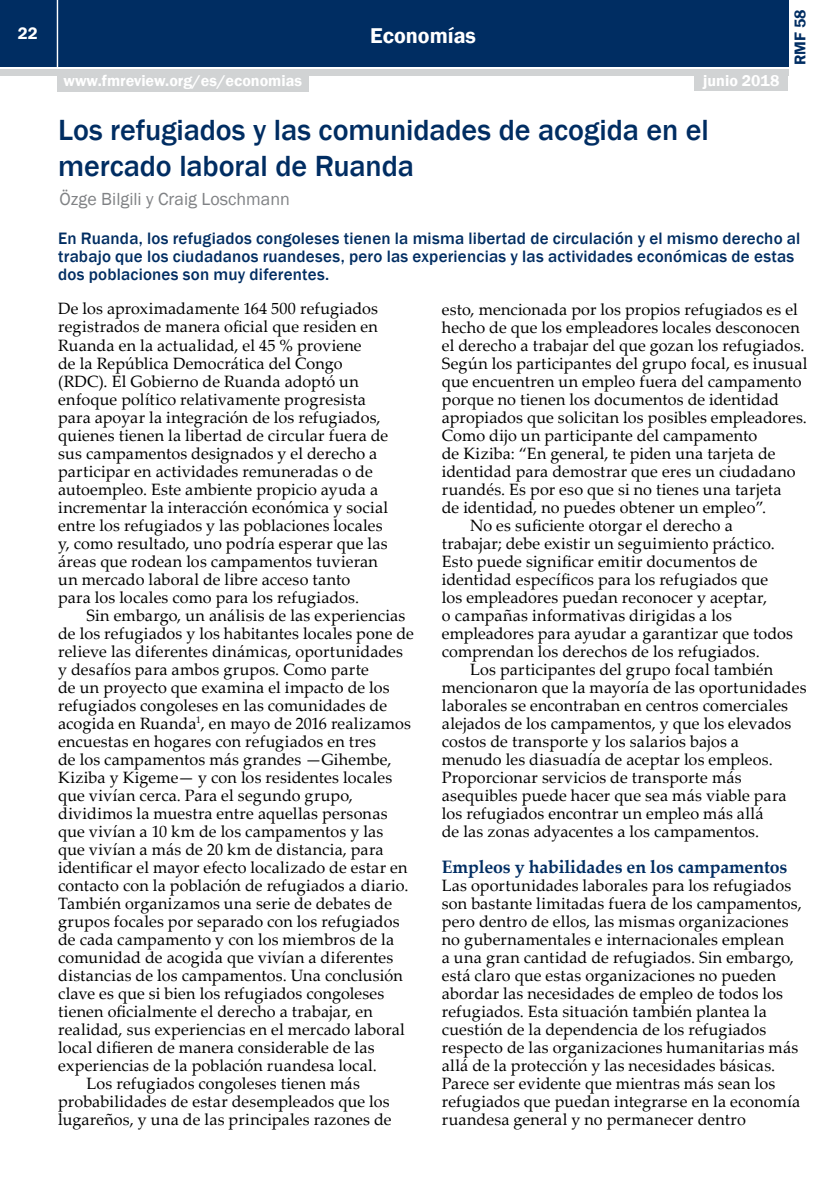
<style>
.page{position:relative;width:840px;height:1191px;background:#fff}
.page>*{position:absolute;margin:0;border:0;box-sizing:border-box;transform-origin:0 0}
.t1{font:500 30px/36px "Franklin Gothic";letter-spacing:-.005em;color:#002d62}
.t2{font:600 22px "Franklin Gothic";color:#fff}
.t3{font:700 18px "Palatino Linotype";letter-spacing:-.01em;color:#002d62}
.t4{font:18px "Franklin Gothic";color:#808285}
.t5{font:500 17px/18px "Franklin Gothic";letter-spacing:.01em;color:#002d62}
.t6{font:600 17px "Franklin Gothic";color:#fff}
.t7{font:16.4px/18px "Palatino Linotype";letter-spacing:.01em;color:#000}
.t8{font:600 16px "Franklin Gothic";color:#fff}
.t9{font:600 16px "Franklin Gothic";color:#002d62}
</style>
<div class="page">
<div style="left:0;top:0;width:787px;height:66px;background:#002d62"></div>
<div style="left:0;top:69px;width:787px;height:6px;background:#d1d3d4"></div>
<hr style="left:57px;top:0;width:1px;height:67px;background:#fff">
<div style="left:694px;top:73px;width:93px;height:18px;background:#d1d3d4"></div>
<div style="left:57px;top:74px;width:251px;height:18px;background:#d1d3d4"></div>
<p class="t6" style="left:18px;top:23px;width:21px">22</p>
<h2 class="t2" style="left:370px;top:22px;width:107px">Economías</h2>
<p class="t8" style="left:63px;top:71px;width:240px">www.fmreview.org/es/economias</p>
<p class="t8" style="left:703px;top:71px;width:78px">junio 2018</p>
<p class="t9" style="left:789px;top:65px;width:57px;rotate:-90deg">RMF 58</p>
<h1 class="t1" style="left:58px;top:112px;width:652px">Los refugiados y las comunidades de acogida en el mercado laboral de Ruanda</h1>
<p class="t4" style="left:60px;top:188px;width:232px">Özge Bilgili y Craig Loschmann</p>
<p class="t5" style="left:58px;top:230px;width:743px">En Ruanda, los refugiados congoleses tienen la misma libertad de circulación y el mismo derecho al trabajo que los ciudadanos ruandeses, pero las experiencias y las actividades económicas de estas dos poblaciones son muy diferentes.</p>
<p class="t7" style="left:58px;top:299px;width:331px">De los aproximadamente 164 500 refugiados registrados de manera oficial que residen en Ruanda en la actualidad, el 45 % proviene<br>de la República Democrática del Congo (RDC). El Gobierno de Ruanda adoptó un enfoque político relativamente progresista para apoyar la integración de los refugiados, quienes tienen la libertad de circular fuera de sus campamentos designados y el derecho a participar en actividades remuneradas o de autoempleo. Este ambiente propicio ayuda a incrementar la interacción económica y social entre los refugiados y las poblaciones locales y, como resultado, uno podría esperar que las áreas que rodean los campamentos tuvieran un mercado laboral de libre acceso tanto<br>para los locales como para los refugiados.</p>
<p class="t7" style="left:86px;top:605px;width:320px">Sin embargo, un análisis de las experiencias</p>
<p class="t7" style="left:58px;top:623px;width:357px">de los refugiados y los habitantes locales pone de</p>
<p class="t7" style="left:58px;top:641px;width:346px">relieve las diferentes dinámicas, oportunidades</p>
<p class="t7" style="left:58px;top:659px;width:312px">y desafíos para ambos grupos. Como parte</p>
<p class="t7" style="left:58px;top:677px;width:333px">de un proyecto que examina el impacto de los</p>
<p class="t7" style="left:58px;top:695px;width:330px">refugiados congoleses en las comunidades de</p>
<p class="t7" style="left:58px;top:713px;width:354px">acogida en Ruanda<sup>1</sup>, en mayo de 2016 realizamos</p>
<p class="t7" style="left:58px;top:731px;width:319px">encuestas en hogares con refugiados en tres</p>
<p class="t7" style="left:58px;top:749px;width:334px">de los campamentos más grandes —Gihembe,</p>
<p class="t7" style="left:58px;top:767px;width:335px">Kiziba y Kigeme— y con los residentes locales</p>
<p class="t7" style="left:58px;top:785px;width:296px">que vivían cerca. Para el segundo grupo,</p>
<p class="t7" style="left:58px;top:803px;width:331px">dividimos la muestra entre aquellas personas</p>
<p class="t7" style="left:58px;top:821px;width:326px">que vivían a 10 km de los campamentos y las</p>
<p class="t7" style="left:58px;top:839px;width:327px">que vivían a más de 20 km de distancia, para</p>
<p class="t7" style="left:58px;top:857px;width:351px">identificar el mayor efecto localizado de estar en</p>
<p class="t7" style="left:58px;top:875px;width:351px">contacto con la población de refugiados a diario.</p>
<p class="t7" style="left:58px;top:893px;width:335px">También organizamos una serie de debates de</p>
<p class="t7" style="left:58px;top:911px;width:343px">grupos focales por separado con los refugiados</p>
<p class="t7" style="left:58px;top:929px;width:337px">de cada campamento y con los miembros de la</p>
<p class="t7" style="left:58px;top:947px;width:336px">comunidad de acogida que vivían a diferentes</p>
<p class="t7" style="left:58px;top:965px;width:346px">distancias de los campamentos. Una conclusión</p>
<p class="t7" style="left:58px;top:983px;width:327px">clave es que si bien los refugiados congoleses</p>
<p class="t7" style="left:58px;top:1001px;width:316px">tienen oficialmente el derecho a trabajar, en</p>
<p class="t7" style="left:58px;top:1019px;width:348px">realidad, sus experiencias en el mercado laboral</p>
<p class="t7" style="left:58px;top:1037px;width:318px">local difieren de manera considerable de las</p>
<p class="t7" style="left:58px;top:1055px;width:320px">experiencias de la población ruandesa local.</p>
<p class="t7" style="left:86px;top:1073px;width:275px">Los refugiados congoleses tienen más</p>
<p class="t7" style="left:58px;top:1091px;width:333px">probabilidades de estar desempleados que los</p>
<p class="t7" style="left:58px;top:1109px;width:335px">lugareños, y una de las principales razones de</p>
<p class="t7" style="left:441px;top:299px;width:357px">esto, mencionada por los propios refugiados es el</p>
<p class="t7" style="left:441px;top:317px;width:359px">hecho de que los empleadores locales desconocen</p>
<p class="t7" style="left:441px;top:335px;width:364px">el derecho a trabajar del que gozan los refugiados.</p>
<p class="t7" style="left:441px;top:353px;width:367px">Según los participantes del grupo focal, es inusual</p>
<p class="t7" style="left:441px;top:371px;width:361px">que encuentren un empleo fuera del campamento</p>
<p class="t7" style="left:441px;top:389px;width:338px">porque no tienen los documentos de identidad</p>
<p class="t7" style="left:441px;top:407px;width:366px">apropiados que solicitan los posibles empleadores.</p>
<p class="t7" style="left:441px;top:425px;width:317px">Como dijo un participante del campamento</p>
<p class="t7" style="left:441px;top:443px;width:335px">de Kiziba: “En general, te piden una tarjeta de</p>
<p class="t7" style="left:441px;top:461px;width:355px">identidad para demostrar que eres un ciudadano</p>
<p class="t7" style="left:441px;top:479px;width:341px">ruandés. Es por eso que si no tienes una tarjeta</p>
<p class="t7" style="left:441px;top:497px;width:325px">de identidad, no puedes obtener un empleo”.</p>
<p class="t7" style="left:470px;top:515px;width:264px">No es suficiente otorgar el derecho a</p>
<p class="t7" style="left:441px;top:533px;width:334px">trabajar; debe existir un seguimiento práctico.</p>
<p class="t7" style="left:441px;top:551px;width:317px">Esto puede significar emitir documentos de</p>
<p class="t7" style="left:441px;top:569px;width:328px">identidad específicos para los refugiados que</p>
<p class="t7" style="left:441px;top:587px;width:326px">los empleadores puedan reconocer y aceptar,</p>
<p class="t7" style="left:441px;top:605px;width:291px">o campañas informativas dirigidas a los</p>
<p class="t7" style="left:441px;top:623px;width:352px">empleadores para ayudar a garantizar que todos</p>
<p class="t7" style="left:441px;top:641px;width:319px">comprendan los derechos de los refugiados.</p>
<p class="t7" style="left:470px;top:659px;width:304px">Los participantes del grupo focal también</p>
<p class="t7" style="left:441px;top:677px;width:366px">mencionaron que la mayoría de las oportunidades</p>
<p class="t7" style="left:441px;top:695px;width:347px">laborales se encontraban en centros comerciales</p>
<p class="t7" style="left:441px;top:713px;width:351px">alejados de los campamentos, y que los elevados</p>
<p class="t7" style="left:441px;top:731px;width:298px">costos de transporte y los salarios bajos a</p>
<p class="t7" style="left:441px;top:749px;width:332px">menudo les diasuadía de aceptar los empleos.</p>
<p class="t7" style="left:441px;top:767px;width:301px">Proporcionar servicios de transporte más</p>
<p class="t7" style="left:441px;top:786px;width:346px">asequibles puede hacer que sea más viable para</p>
<p class="t7" style="left:441px;top:804px;width:323px">los refugiados encontrar un empleo más allá</p>
<p class="t7" style="left:441px;top:822px;width:318px">de las zonas adyacentes a los campamentos.</p>
<p class="t3" style="left:441px;top:853px;width:347px">Empleos y habilidades en los campamentos</p>
<p class="t7" style="left:441px;top:875px;width:361px">Las oportunidades laborales para los refugiados son bastante limitadas fuera de los campamentos, pero dentro de ellos, las mismas organizaciones no gubernamentales e internacionales emplean<br>a una gran cantidad de refugiados. Sin embargo, está claro que estas organizaciones no pueden abordar las necesidades de empleo de todos los refugiados. Esta situación también plantea la cuestión de la dependencia de los refugiados respecto de las organizaciones humanitarias más allá de la protección y las necesidades básicas.<br>Parece ser evidente que mientras más sean los refugiados que puedan integrarse en la economía ruandesa general y no permanecer dentro</p>
</div>
